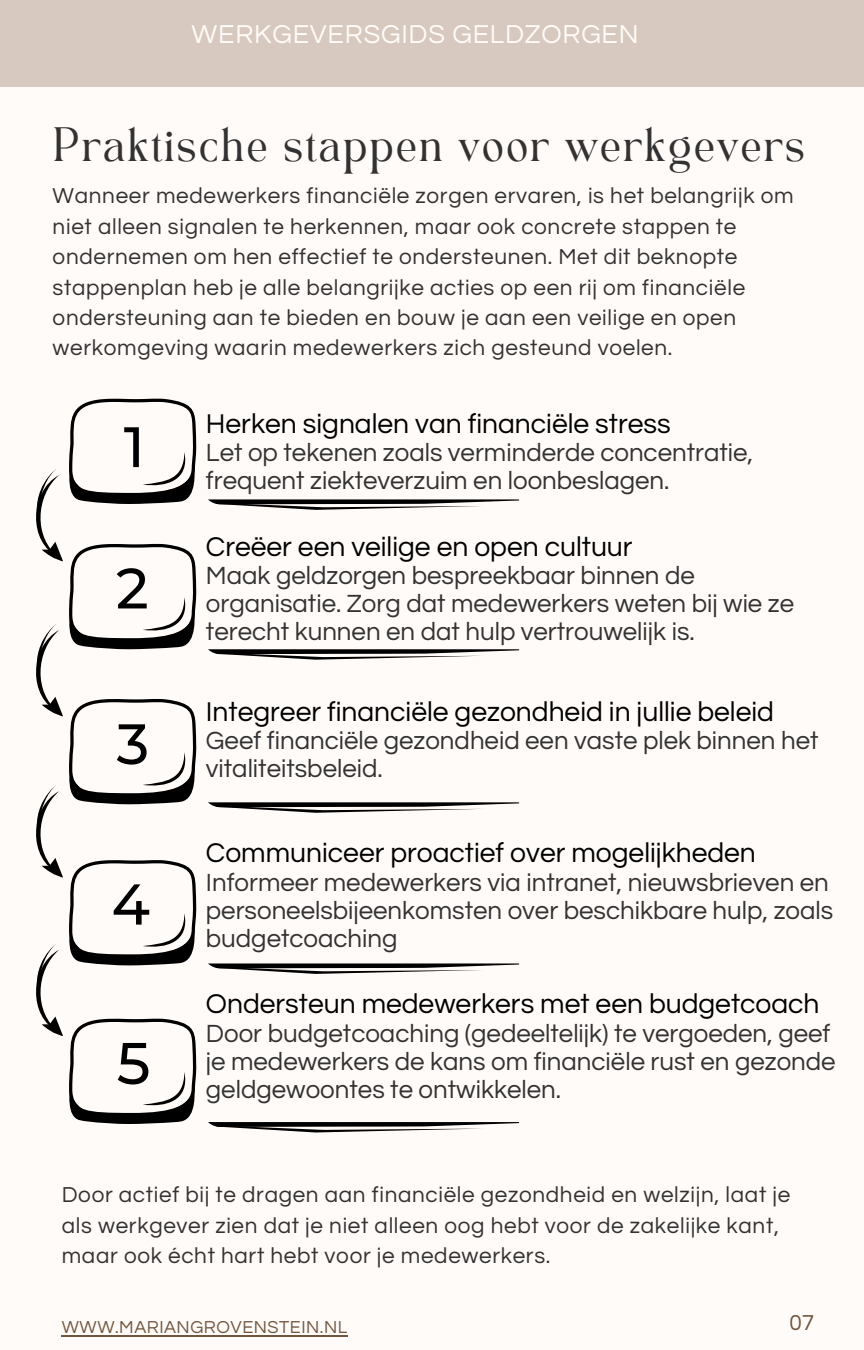
<style>
.page{position:relative;width:864px;height:1350px;background:#fffbf8}
.page>*{position:absolute;margin:0;border:0;box-sizing:border-box;transform-origin:0 0}
.t1{font:33.75px "TAN Angleton";color:#333232}
.t2{font:28.12px "Questrial";color:#000}
.t3{font:27px "Questrial";letter-spacing:.03em;color:#fffbf8}
.t4{font:25.88px/28.1px "Questrial";color:#333232}
.t5{font:22.5px/30.4px "Questrial";letter-spacing:.03em;color:#333232}
.t6{font:22.5px "Questrial";color:#71563e}
.t7{font:18px "Questrial";letter-spacing:.03em;color:#71563e}
</style>
<div class="page">
<div style="left:0;top:0;width:864px;height:86px;background:#d7c9bf"></div>
<svg style="left:208px;top:649px;width:311px;height:11px"></svg>
<svg style="left:208px;top:802px;width:311px;height:11px"></svg>
<svg style="left:208px;top:963px;width:311px;height:11px"></svg>
<svg style="left:208px;top:1122px;width:311px;height:10px"></svg>
<svg style="left:208px;top:499px;width:311px;height:11px"></svg>
<svg style="left:36px;top:398px;width:161px;height:726px"></svg>
<hr style="left:62px;top:1335px;width:286px;height:1px;background:#71563e">
<p class="t3" style="left:192px;top:21px;width:449px">WERKGEVERSGIDS GELDZORGEN</p>
<h1 class="t1" style="left:53px;top:126px;width:755px">Praktische stappen voor werkgevers</h1>
<h2 class="t5" style="left:53px;top:181px;width:743px">Wanneer medewerkers financiële zorgen ervaren, is het belangrijk om niet alleen signalen te herkennen, maar ook concrete stappen te ondernemen om hen effectief te ondersteunen. Met dit beknopte stappenplan heb je alle belangrijke acties op een rij om financiële ondersteuning aan te bieden en bouw je aan een veilige en open werkomgeving waarin medewerkers zich gesteund voelen.</h2>
<h3 class="t2" style="left:206px;top:410px;width:466px">Herken signalen van financiële stress</h3>
<h3 class="t4" style="left:206px;top:439px;width:549px">Let op tekenen zoals verminderde concentratie, frequent ziekteverzuim en loonbeslagen.</h3>
<h3 class="t2" style="left:206px;top:533px;width:428px">Creëer een veilige en open cultuur</h3>
<h3 class="t4" style="left:206px;top:562px;width:590px">Maak geldzorgen bespreekbaar binnen de organisatie. Zorg dat medewerkers weten bij wie ze terecht kunnen en dat hulp vertrouwelijk is.</h3>
<h3 class="t2" style="left:206px;top:697px;width:570px">Integreer financiële gezondheid in jullie beleid</h3>
<h3 class="t4" style="left:206px;top:727px;width:614px">Geef financiële gezondheid een vaste plek binnen het vitaliteitsbeleid.</h3>
<h3 class="t2" style="left:206px;top:839px;width:552px">Communiceer proactief over mogelijkheden</h3>
<h3 class="t4" style="left:206px;top:869px;width:629px">Informeer medewerkers via intranet, nieuwsbrieven en personeelsbijeenkomsten over beschikbare hulp, zoals budgetcoaching</h3>
<h3 class="t2" style="left:206px;top:990px;width:615px">Ondersteun medewerkers met een budgetcoach</h3>
<h3 class="t4" style="left:206px;top:1020px;width:631px">Door budgetcoaching (gedeeltelijk) te vergoeden, geef je medewerkers de kans om financiële rust en gezonde geldgewoontes te ontwikkelen.</h3>
<h4 class="t5" style="left:62px;top:1180px;width:730px">Door actief bij te dragen aan financiële gezondheid en welzijn, laat je als werkgever zien dat je niet alleen oog hebt voor de zakelijke kant, maar ook écht hart hebt voor je medewerkers.</h4>
<p class="t7" style="left:62px;top:1319px;width:287px">WWW.MARIANGROVENSTEIN.NL</p>
<h4 class="t6" style="left:789px;top:1311px;width:26px">07</h4>
</div>
